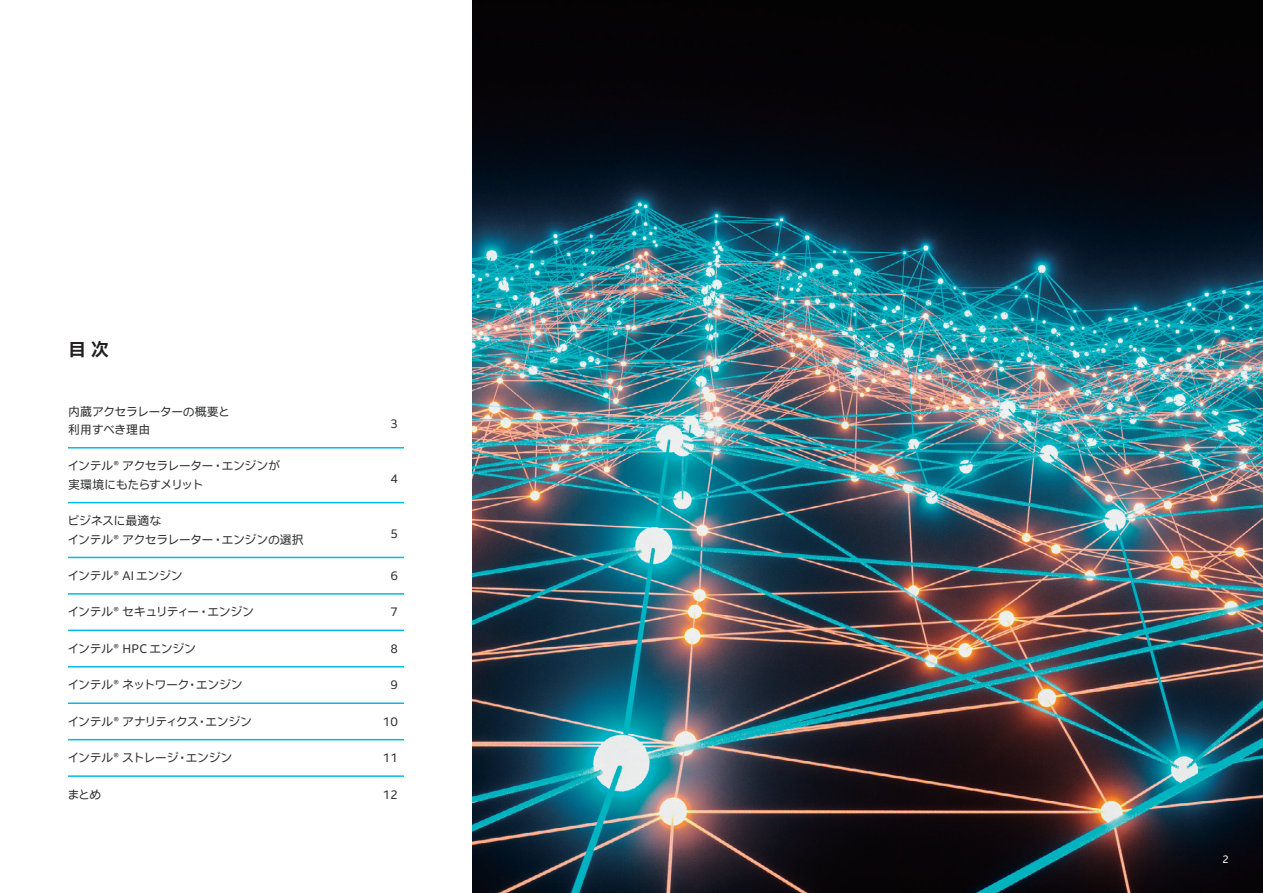
<style>
.page{position:relative;width:1263px;height:893px;background:#fff}
.page>*{position:absolute;margin:0;border:0;box-sizing:border-box;transform-origin:0 0}
.t1{font:700 18px "Intel Clear Jpn Prop";color:#231f20}
.t2{font:12px/18.3px "Intel Clear Jpn Prop";letter-spacing:.015em;color:#2d2f2e}
.t3{font:10.5px "Intel Clear Jpn Prop";color:#fff}
</style>
<div class="page">
<img style="left:472px;top:0;width:791px;height:893px">
<hr style="left:68px;top:447px;width:336px;height:1px;background:#00bbe8">
<hr style="left:68px;top:502px;width:336px;height:1px;background:#00bbe8">
<hr style="left:68px;top:557px;width:336px;height:1px;background:#00bbe8">
<hr style="left:68px;top:593px;width:336px;height:2px;background:#00bbe8">
<hr style="left:68px;top:630px;width:336px;height:1px;background:#00bbe8">
<hr style="left:68px;top:666px;width:336px;height:1px;background:#00bbe8">
<hr style="left:68px;top:702px;width:336px;height:2px;background:#00bbe8">
<hr style="left:68px;top:739px;width:336px;height:1px;background:#00bbe8">
<hr style="left:68px;top:775px;width:336px;height:2px;background:#00bbe8">
<h1 class="t1" style="left:68px;top:337px;width:43px">目 次</h1>
<p class="t2" style="left:68px;top:402px;width:163px">内蔵アクセラレーターの概要と利用すべき理由</p>
<p class="t2" style="left:68px;top:457px;width:214px">インテル® アクセラレーター・エンジンが実環境にもたらすメリット</p>
<p class="t2" style="left:68px;top:512px;width:237px">ビジネスに最適な<br>インテル® アクセラレーター・エンジンの選択</p>
<p class="t2" style="left:391px;top:415px;width:9px">3</p>
<p class="t2" style="left:391px;top:469px;width:9px">4</p>
<p class="t2" style="left:391px;top:524px;width:9px">5</p>
<p class="t2" style="left:68px;top:567px;width:116px">インテル® AI エンジン</p>
<p class="t2" style="left:391px;top:567px;width:9px">6</p>
<p class="t2" style="left:68px;top:603px;width:187px">インテル® セキュリティー・エンジン</p>
<p class="t2" style="left:391px;top:603px;width:9px">7</p>
<p class="t2" style="left:68px;top:640px;width:129px">インテル® HPC エンジン</p>
<p class="t2" style="left:391px;top:640px;width:9px">8</p>
<p class="t2" style="left:68px;top:676px;width:176px">インテル® ネットワーク・エンジン</p>
<p class="t2" style="left:391px;top:676px;width:9px">9</p>
<p class="t2" style="left:68px;top:712px;width:185px">インテル® アナリティクス・エンジン</p>
<p class="t2" style="left:383px;top:712px;width:17px">10</p>
<p class="t2" style="left:68px;top:749px;width:166px">インテル® ストレージ・エンジン</p>
<p class="t2" style="left:383px;top:749px;width:17px">11</p>
<p class="t2" style="left:68px;top:785px;width:34px">まとめ</p>
<p class="t2" style="left:383px;top:785px;width:17px">12</p>
<p class="t3" style="left:1222px;top:852px;width:8px">2</p>
</div>
